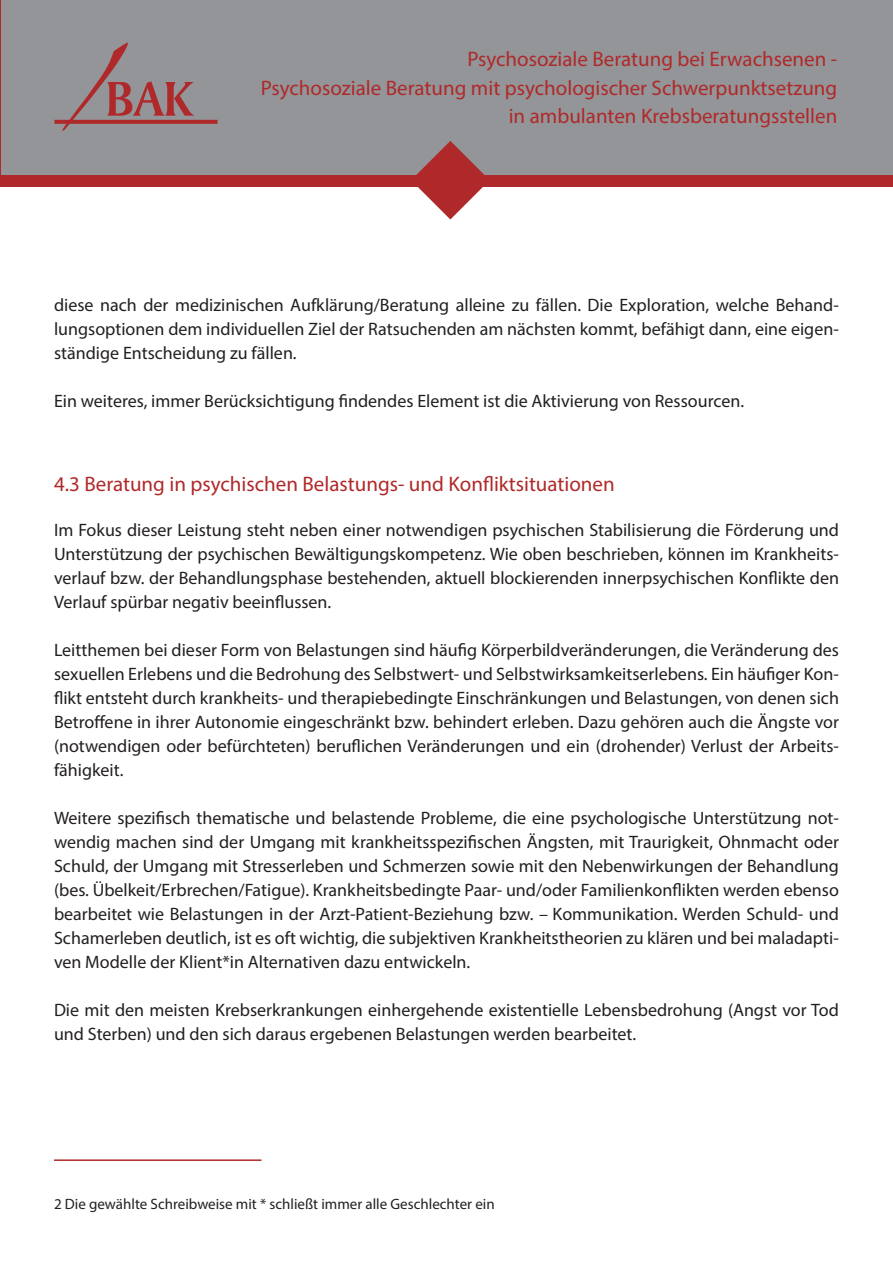
<style>
.page{position:relative;width:893px;height:1263px;background:#fff}
.page>*{position:absolute;margin:0;border:0;box-sizing:border-box;transform-origin:0 0}
.t1{font:21px/28.5px "Myriad Pro";color:#b0292a;text-align:right}
.Fließtext{font:18px/24px "Myriad Pro";color:#231f20;text-align:justify}
.Fußzeile{font:15px "Myriad Pro";color:#231f20}
</style>
<div class="page">
<div style="left:0;top:0;width:893px;height:187px;background:#b0292a"></div>
<div style="left:1px;top:0;width:892px;height:174px;background:#939598"></div>
<svg style="left:411px;top:141px;width:79px;height:78px"></svg>
<svg style="left:54px;top:43px;width:164px;height:88px"></svg>
<hr style="left:54px;top:1159px;width:207px;height:2px;background:#b0292a">
<p class="t1" style="left:261px;top:45px;width:578px">Psychosoziale Beratung bei Erwachsenen -<br>Psychosoziale Beratung mit psychologischer Schwerpunktsetzung in ambulanten Krebsberatungsstellen</p>
<p class="Fließtext" style="left:54px;top:293px;width:786px">diese nach der medizinischen Aufklärung/Beratung alleine zu fällen. Die Exploration, welche Behand&shy;lungsoptionen dem individuellen Ziel der Ratsuchenden am nächsten kommt, befähigt dann, eine eigen&shy;ständige Entscheidung zu fällen.</p>
<p class="Fließtext" style="left:54px;top:389px;width:692px">Ein weiteres, immer Berücksichtigung findendes Element ist die Aktivierung von Ressourcen.</p>
<p class="t1" style="left:54px;top:469px;width:562px">4.3 Beratung in psychischen Belastungs- und Konfliktsituationen</p>
<p class="Fließtext" style="left:54px;top:518px;width:786px">Im Fokus dieser Leistung steht neben einer notwendigen psychischen Stabilisierung die Förderung und Unterstützung der psychischen Bewältigungskompetenz. Wie oben beschrieben, können im Krankheits&shy;verlauf bzw. der Behandlungsphase bestehenden, aktuell blockierenden innerpsychischen Konflikte den Verlauf spürbar negativ beeinflussen.</p>
<p class="Fließtext" style="left:54px;top:638px;width:786px">Leitthemen bei dieser Form von Belastungen sind häufig Körperbildveränderungen, die Veränderung des sexuellen Erlebens und die Bedrohung des Selbstwert- und Selbstwirksamkeitserlebens. Ein häufiger Kon&shy;flikt entsteht durch krankheits- und therapiebedingte Einschränkungen und Belastungen, von denen sich Betroffene in ihrer Autonomie eingeschränkt bzw. behindert erleben. Dazu gehören auch die Ängste vor (notwendigen oder befürchteten) beruflichen Veränderungen und ein (drohender) Verlust der Arbeits&shy;fähigkeit.</p>
<p class="Fließtext" style="left:54px;top:806px;width:786px">Weitere spezifisch thematische und belastende Probleme, die eine psychologische Unterstützung not&shy;wendig machen sind der Umgang mit krankheitsspezifischen Ängsten, mit Traurigkeit, Ohnmacht oder Schuld, der Umgang mit Stresserleben und Schmerzen sowie mit den Nebenwirkungen der Behandlung (bes. Übelkeit/Erbrechen/Fatigue). Krankheitsbedingte Paar- und/oder Familienkonflikten werden ebenso bearbeitet wie Belastungen in der Arzt-Patient-Beziehung bzw. – Kommunikation. Werden Schuld- und Schamerleben deutlich, ist es oft wichtig, die subjektiven Krankheitstheorien zu klären und bei maladapti&shy;ven Modelle der Klient*in Alternativen dazu entwickeln.</p>
<p class="Fließtext" style="left:54px;top:998px;width:786px">Die mit den meisten Krebserkrankungen einhergehende existentielle Lebensbedrohung (Angst vor Tod und Sterben) und den sich daraus ergebenen Belastungen werden bearbeitet.</p>
<p class="Fußzeile" style="left:54px;top:1195px;width:442px">2 Die gewählte Schreibweise mit * schließt immer alle Geschlechter ein</p>
</div>
